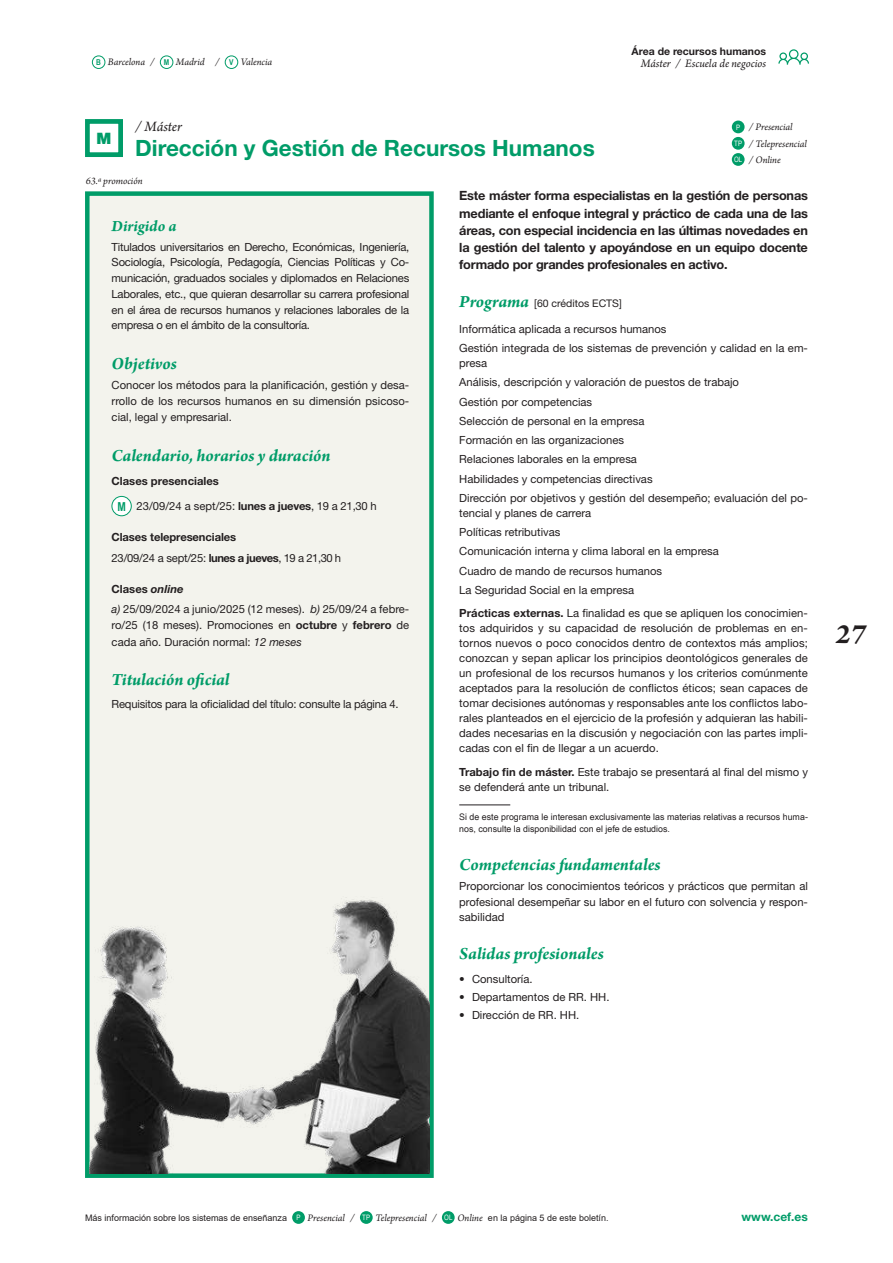
<style>
.page{position:relative;width:893px;height:1263px;background:#fff}
.page>*{position:absolute;margin:0;border:0;box-sizing:border-box;transform-origin:0 0}
.t1{font:italic 700 30px "Arno Pro";color:#231f20}
.t2{font:700 22.5px "Helvetica Neue LT Std";color:#009c68}
.t3{font:italic 700 18px "Arno Pro";letter-spacing:-.005em;color:#009c68}
.t4{font:italic 700 16.5px "Arno Pro";color:#009c68}
.t5{font:900 15.75px "Helvetica Neue LT Std";color:#009c68}
.t6{font:italic 15px "Arno Pro";letter-spacing:-.005em;color:#231f20}
.t7{font:700 12.75px/17.2px "Helvetica Neue LT Std";letter-spacing:-.015em;color:#231f20;text-align:justify}
.t8{font:italic 12px "Arno Pro";letter-spacing:-.005em;color:#231f20}
.t9{font:700 12px "Helvetica Neue LT Std";color:#009c68}
.t10{font:11.25px/19.2px "Helvetica Neue LT Std";color:#231f20}
.t11{font:700 11.25px/24.8px "Helvetica Neue LT Std";letter-spacing:-.01em;color:#231f20}
.t12{font:11.25px "Helvetica Neue LT Std";letter-spacing:-.02em;color:#231f20}
.t13{font:italic 10.5px "Arno Pro";letter-spacing:-.005em;color:#231f20}
.t14{font:10.5px "Helvetica Neue LT Std";color:#231f20}
.t15{font:700 10.5px "Helvetica Neue LT Std";color:#231f20}
.t16{font:9px/12px "Arial Narrow";color:#231f20;scale:1.2 1}
.t17{font:9px "Arial";color:#231f20}
.t18{font:7.35px "Arial Narrow";color:#fff}
.s1{font-family:"Arial Narrow";font-weight:700;font-style:normal;font-size:8.1px;color:#009c68}
.s2{font-family:"Arial Narrow";font-style:normal;font-size:7.35px;color:#fff}
.s3{font-family:"Arial Narrow";font-size:12.3px;color:#009c68}
.s4{font-weight:400}
.s5{font-weight:700}
.s6{font-weight:700;font-style:italic}
.s7{font-style:italic}
.s8{font-family:"Arno Pro";font-weight:700;font-style:italic;font-size:18px;color:#009c68}
.s9{font-family:"Arial Narrow";font-size:7.35px;color:#fff}
.s10{font-family:"Arno Pro";font-style:italic;font-size:10.5px}
</style>
<div class="page">
<svg style="left:778px;top:49px;width:31px;height:16px"></svg>
<div style="left:292px;top:1211px;width:13px;height:13px;background:#009c68;border-radius:50%"></div>
<div style="left:360px;top:1211px;width:13px;height:13px;background:#009c68;border-radius:50%"></div>
<div style="left:442px;top:1211px;width:13px;height:13px;background:#009c68;border-radius:50%"></div>
<div style="left:92px;top:56px;width:13px;height:13px;border:1px solid #009c68;border-radius:50%"></div>
<div style="left:160px;top:56px;width:13px;height:13px;border:1px solid #009c68;border-radius:50%"></div>
<div style="left:225px;top:56px;width:13px;height:13px;border:1px solid #009c68;border-radius:50%"></div>
<div style="left:85px;top:119px;width:38px;height:38px;border:5px solid #009c68"></div>
<div style="left:87px;top:194px;width:344px;height:982px;background:#f3f3ed"></div>
<div style="left:85px;top:191px;width:349px;height:987px;border:4px solid #009c68"></div>
<div style="left:112px;top:496px;width:19px;height:20px;background:#fff;border-radius:50%"></div>
<div style="left:112px;top:496px;width:20px;height:20px;border:1px solid #009c68;border-radius:50%"></div>
<hr style="left:459px;top:805px;width:51px;height:1px;background:#231f20">
<div style="left:732px;top:137px;width:13px;height:13px;background:#009c68;border-radius:50%"></div>
<div style="left:732px;top:121px;width:13px;height:12px;background:#009c68;border-radius:50%"></div>
<div style="left:732px;top:153px;width:13px;height:13px;background:#009c68;border-radius:50%"></div>
<img style="left:89px;top:890px;width:340px;height:283px">
<p class="t13" style="left:96px;top:56px;width:178px"><span class="s1">B</span> Barcelona / <span class="s1">M</span> Madrid / <span class="s1">V</span> Valencia</p>
<h3 class="t5" style="left:97px;top:129px;width:16px">M</h3>
<h3 class="t6" style="left:135px;top:117px;width:48px">/ Máster</h3>
<h2 class="t2" style="left:135px;top:134px;width:461px">Dirección y Gestión de Recursos Humanos</h2>
<p class="t13" style="left:86px;top:175px;width:58px">63.ª promoción</p>
<p class="t15" style="left:632px;top:45px;width:136px">Área de recursos humanos</p>
<p class="t8" style="left:641px;top:57px;width:127px">Máster / Escuela de negocios</p>
<p class="t13" style="left:749px;top:121px;width:45px">/ Presencial</p>
<p class="t18" style="left:736px;top:122px;width:6px">P</p>
<p class="t13" style="left:734px;top:153px;width:48px"><span class="s2">OL</span> / Online</p>
<p class="t13" style="left:749px;top:137px;width:59px">/ Telepresencial</p>
<p class="t18" style="left:734px;top:138px;width:9px">TP</p>
<h3 class="t4" style="left:112px;top:216px;width:66px">Dirigido a</h3>
<p class="t10" style="left:112px;top:239px;width:299px;line-height:15.8px;text-align:justify">Titulados universitarios en Derecho, Económicas, Ingeniería, Sociología, Psicología, Pedagogía, Ciencias Políticas y Co&shy;municación, graduados sociales y diplomados en Relaciones Laborales, etc., que quieran desarrollar su carrera profesional en el área de recursos humanos y relaciones laborales de la empresa o en el ámbito de la consultoría.</p>
<h3 class="t3" style="left:112px;top:353px;width:67px">Objetivos</h3>
<p class="t10" style="left:112px;top:377px;width:299px;line-height:15.8px;text-align:justify">Conocer los métodos para la planificación, gestión y desa&shy;rrollo de los recursos humanos en su dimensión psicoso&shy;cial, legal y empresarial.</p>
<h3 class="t3" style="left:112px;top:445px;width:221px">Calendario, horarios y duración</h3>
<p class="t11" style="left:117px;top:469px;width:261px;text-indent:-6px">Clases presenciales<br><span class="s3">M</span> <span class="s4">23/09/24 a sept/25:</span> lunes a jueves<span class="s4">, 19 a 21,30 h</span></p>
<p class="t11" style="left:112px;top:527px;width:231px;line-height:20.4px">Clases telepresenciales<br><span class="s4">23/09/24 a sept/25:</span> lunes a jueves<span class="s4">, 19 a 21,30 h</span></p>
<p class="t10" style="left:112px;top:578px;width:299px;line-height:20.4px"><span class="s5">Clases</span> <span class="s6">online<br></span><span class="s7">a)</span> 25/09/2024 a junio/2025 (12 meses). <span class="s7">b)</span> 25/09/24 a febre-</p>
<p class="t10" style="left:112px;top:617px;width:299px;line-height:16.2px">ro/25 (18 meses). Promociones en <span class="s5">octubre</span> y <span class="s5">febrero</span> de cada año. Duración normal: <span class="s7">12 meses</span></p>
<h3 class="t3" style="left:112px;top:669px;width:119px">Titulación oficial</h3>
<p class="t12" style="left:112px;top:698px;width:289px">Requisitos para la oficialidad del título: consulte la página 4.</p>
<p class="t7" style="left:459px;top:187px;width:350px">Este máster forma especialistas en la gestión de personas mediante el enfoque integral y práctico de cada una de las áreas, con especial incidencia en las últimas novedades en la gestión del talento y apoyándose en un equipo docente formado por grandes profesionales en activo.</p>
<p class="t14" style="left:459px;top:297px;width:164px"><span class="s8">Programa</span> [60 créditos ECTS]</p>
<p class="t10" style="left:459px;top:319px;width:350px">Informática aplicada a recursos humanos<br>Gestión integrada de los sistemas de prevención y calidad en la em-</p>
<p class="t10" style="left:459px;top:353px;width:350px">presa<br>Análisis, descripción y valoración de puestos de trabajo<br>Gestión por competencias<br>Selección de personal en la empresa<br>Formación en las organizaciones<br>Relaciones laborales en la empresa<br>Habilidades y competencias directivas<br>Dirección por objetivos y gestión del desempeño; evaluación del po-</p>
<p class="t10" style="left:459px;top:503px;width:261px">tencial y planes de carrera<br>Políticas retributivas<br>Comunicación interna y clima laboral en la empresa Cuadro de mando de recursos humanos<br>La Seguridad Social en la empresa</p>
<p class="t10" style="left:459px;top:606px;width:350px;line-height:15px;text-align:justify"><span class="s5">Prácticas externas.</span> La finalidad es que se apliquen los conocimien&shy;tos adquiridos y su capacidad de resolución de problemas en en&shy;tornos nuevos o poco conocidos dentro de contextos más amplios; conozcan y sepan aplicar los principios deontológicos generales de un profesional de los recursos humanos y los criterios comúnmente aceptados para la resolución de conflictos éticos; sean capaces de tomar decisiones autónomas y responsables ante los conflictos labo&shy;rales planteados en el ejercicio de la profesión y adquieran las habili&shy;dades necesarias en la discusión y negociación con las partes impli&shy;cadas con el fin de llegar a un acuerdo.</p>
<p class="t10" style="left:459px;top:764px;width:350px;line-height:15px"><span class="s5">Trabajo fin de máster.</span> Este trabajo se presentará al final del mismo y se defenderá ante un tribunal.</p>
<p class="t16" style="left:459px;top:810px;width:292px">Si de este programa le interesan exclusivamente las materias relativas a recursos huma&shy;nos, consulte la disponibilidad con el jefe de estudios.</p>
<h3 class="t3" style="left:459px;top:854px;width:203px">Competencias fundamentales</h3>
<p class="t10" style="left:459px;top:878px;width:350px;line-height:15.8px;text-align:justify">Proporcionar los conocimientos teóricos y prácticos que permitan al profesional desempeñar su labor en el futuro con solvencia y respon&shy;sabilidad</p>
<h3 class="t3" style="left:459px;top:943px;width:146px">Salidas profesionales</h3>
<p class="t10" style="left:459px;top:969px;width:75px">• Consultoría.</p>
<p class="t10" style="left:459px;top:987px;width:152px">• Departamentos de RR. HH.</p>
<p class="t10" style="left:459px;top:1005px;width:122px">• Dirección de RR. HH.</p>
<h1 class="t1" style="left:835px;top:617px;width:32px">27</h1>
<p class="t17" style="left:85px;top:1211px;width:525px">Más información sobre los sistemas de enseñanza <span class="s9">P</span> <span class="s10">Presencial /</span> <span class="s9">TP</span> <span class="s10">Telepresencial /</span> <span class="s9">OL</span> <span class="s10">Online</span> en la página 5 de este boletín.</p>
<p class="t9" style="left:741px;top:1209px;width:68px">www.cef.es</p>
</div>
